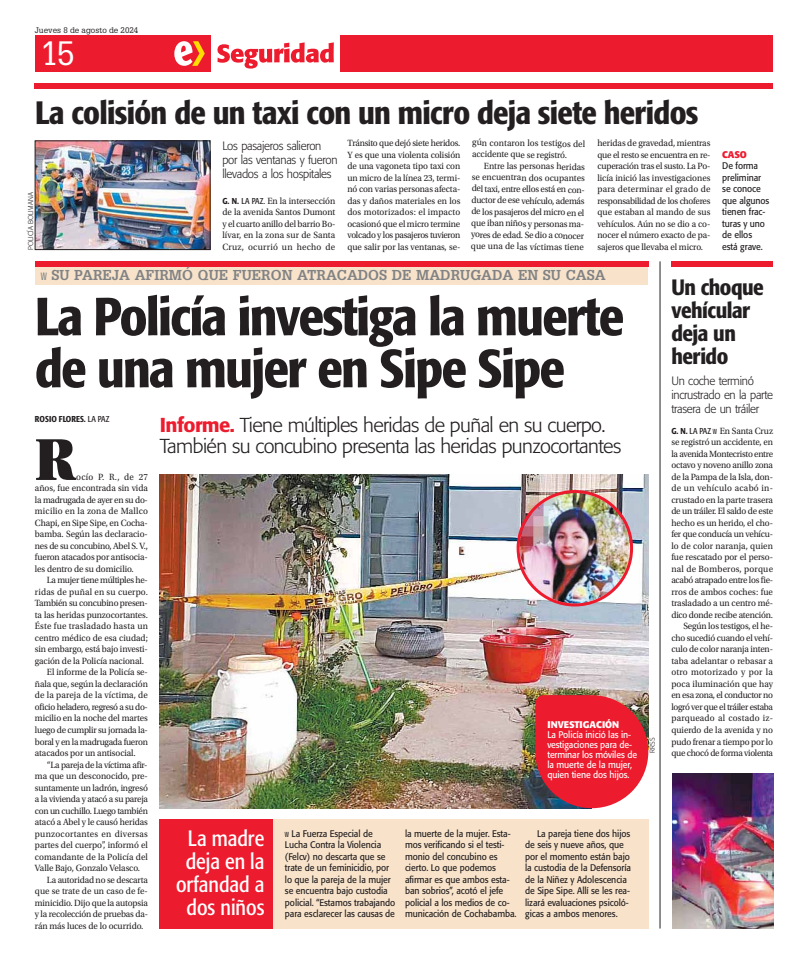
<style>
.page{position:relative;width:808px;height:964px;background:#fff}
.page>*{position:absolute;margin:0;border:0;box-sizing:border-box;transform-origin:0 0}
.t1{font:62.6px "Utopia Std Black Headline";color:#231f20;scale:.95 1}
.t2{font:500 condensed 53px/52px "Formata";letter-spacing:-.03em;color:#231f20;scale:1.05 1}
.t3{font:33px "Glypha LT Std";color:#fff}
.t4{font:500 condensed 32px "Formata";letter-spacing:-.02em;color:#231f20;scale:1.05 1}
.t5{font:condensed 22px/23px "Formata";color:#fff;text-align:center}
.t6{font:500 condensed 22px/23px "Formata";letter-spacing:-.02em;color:#231f20;scale:1.05 1}
.t7{font:300 20px/21px "Formata";letter-spacing:-.03em;color:#231f20}
.t8{font:700 14px "Glypha LT Std";color:#808285}
.t9{font:300 12px/14px "Formata";letter-spacing:-.025em;color:#231f20;scale:.95 1}
.t10{font:700 9.6px "Formata";letter-spacing:-.01em;color:#fff}
.t11{font:700 9.6px "Formata";color:#ed1b2e}
.t12{font:9.5px/11.5px "Utopia Std";letter-spacing:-.01em;color:#231f20;text-align:justify;scale:.95 1}
.t13{font:9.5px/11.5px "Formata";letter-spacing:-.01em;color:#231f20;scale:.92 1}
.t14{font:9.5px/10px "Formata";letter-spacing:-.01em;color:#fff;scale:.92 1}
.t15{font:9.5px "Utopia Std";letter-spacing:-.035em;color:#231f20;scale:.95 1}
.t16{font:9.5px "Utopia Std";letter-spacing:-.03em;color:#231f20;scale:.95 1}
.t17{font:9.5px "Utopia Std";letter-spacing:.02em;color:#231f20;scale:.95 1}
.t18{font:9.5px "Utopia Std";letter-spacing:.01em;color:#231f20;scale:.95 1}
.t19{font:9.5px "Utopia Std";letter-spacing:.025em;color:#231f20;scale:.95 1}
.t20{font:9.5px "Utopia Std";letter-spacing:.015em;color:#231f20;scale:.95 1}
.t21{font:500 condensed 8.5px "Formata";color:#231f20}
.t22{font:8px "Glypha LT Std";color:#231f20}
.t23{font:300 7px "Formata";color:#231f20}
.s1{font-family:"Formata";font-weight:500;font-stretch:condensed;font-size:8.5px}
.s2{font-family:"Formata";font-stretch:condensed;font-size:8.5px}
.s3{font-weight:400}
.s4{font-weight:500;color:#ed1b2e}
</style>
<div class="page">
<div style="left:341px;top:36px;width:432px;height:36px;background:#ed1b2e"></div>
<svg style="left:217px;top:42px;width:117px;height:27px"></svg>
<div style="left:35px;top:35px;width:175px;height:37px;background:#ed1b2e"></div>
<svg style="left:174px;top:41px;width:31px;height:25px"></svg>
<img style="left:160px;top:474px;width:488px;height:334px">
<div style="left:35px;top:261px;width:613px;height:6px;background:#ed1b2e"></div>
<div style="left:35px;top:267px;width:613px;height:17px;background:#f8e3ca"></div>
<div style="left:671px;top:261px;width:102px;height:6px;background:#ed1b2e"></div>
<hr style="left:660px;top:261px;width:1px;height:667px;background:#231f20">
<svg style="left:535px;top:695px;width:113px;height:113px"></svg>
<img style="left:37px;top:143px;width:171px;height:105px">
<div style="left:35px;top:141px;width:175px;height:109px;border:1px solid #231f20"></div>
<div style="left:35px;top:83px;width:738px;height:6px;background:#ed1b2e"></div>
<div style="left:160px;top:819px;width:113px;height:109px;background:#ed1b2e"></div>
<div style="left:273px;top:819px;width:375px;height:109px;background:#f8e3ca"></div>
<img style="left:672px;top:773px;width:101px;height:155px">
<img style="left:517px;top:490px;width:116px;height:116px">
<p class="t22" style="left:35px;top:27px;width:105px">Jueves 8 de agosto de 2024</p>
<h3 class="t3" style="left:41px;top:41px;width:36px">15</h3>
<h3 class="t4" style="left:35px;top:100px;width:633px">La colisión de un taxi con un micro deja siete heridos</h3>
<p class="t23" style="left:28px;top:250px;width:59px;rotate:-90deg">POLICÍA BOLIVIANA</p>
<p class="t9" style="left:222px;top:139px;width:123px">Los pasajeros salieron por las ventanas y fueron llevados a los hospitales</p>
<p class="t12" style="left:222px;top:196px;width:121px"><span class="s1">G. N.</span> <span class="s2">LA PAZ.</span> En la intersección de la avenida Santos Dumont y el cuarto anillo del barrio Bo&shy;lívar, en la zona sur de Santa Cruz, ocurrió un hecho de</p>
<p class="t12" style="left:347px;top:138px;width:120px">Tránsito que dejó siete heridos.<br>Y es que una violenta colisión de una vagoneta tipo taxi con un micro de la línea 23, termi&shy;nó con varias personas afecta&shy;das y daños materiales en los dos motorizados: el impacto ocasionó que el micro termine volcado y los pasajeros tuvieron que salir por las ventanas, se-</p>
<p class="t12" style="left:472px;top:137px;width:120px;rotate:1deg">gún contaron los testigos del accidente que se registró.</p>
<p class="t12" style="left:472px;top:160px;width:122px;text-align:left;text-indent:12px;rotate:1deg">Entre las personas heridas se encuentran dos ocupantes del taxi, entre ellos está en con&shy;ductor de ese vehículo, además de los pasajeros del micro en el que iban niños y personas ma&shy;yores de edad. Se dio a conocer que una de las víctimas tiene</p>
<p class="t12" style="left:597px;top:138px;width:121px">heridas de gravedad, mientras que el resto se encuentra en re&shy;cuperación tras el susto. La Po&shy;licía inició las investigaciones para determinar el grado de responsabilidad de los choferes que estaban al mando de sus vehículos. Aún no se dio a co&shy;nocer el número exacto de pa&shy;sajeros que llevaba el micro.</p>
<p class="t11" style="left:722px;top:150px;width:26px">CASO</p>
<p class="t13" style="left:722px;top:161px;width:53px">De forma preliminar se conoce que algunos tienen frac&shy;turas y uno de ellos</p>
<p class="t13" style="left:722px;top:241px;width:46px">está grave.</p>
<h3 class="t8" style="left:51px;top:270px;width:556px">SU PAREJA AFIRMÓ QUE FUERON ATRACADOS DE MADRUGADA EN SU CASA</h3>
<h2 class="t2" style="left:35px;top:295px;width:563px">La Policía investiga la muerte de una mujer en Sipe Sipe</h2>
<p class="t21" style="left:35px;top:416px;width:76px">ROSIO FLORES. <span class="s3">LA PAZ</span></p>
<h1 class="t1" style="left:35px;top:422px;width:45px">R</h1>
<p class="t12" style="left:35px;top:472px;width:121px;text-indent:41px">ocío P. R., de 27 años, fue encontrada sin vida la madrugada de ayer en su do&shy;micilio en la zona de Mallco Chapi, en Sipe Sipe, en Cocha&shy;bamba. Según las declaracio&shy;nes de su concubino, Abel S. V., fueron atacados por antisocia&shy;les dentro de su domicilio.</p>
<p class="t15" style="left:47px;top:577px;width:108px">La mujer tiene múltiples he-</p>
<p class="t20" style="left:35px;top:588px;width:120px">ridas de puñal en su cuerpo.</p>
<p class="t12" style="left:35px;top:598px;width:120px">También su concubino presen-</p>
<p class="t12" style="left:35px;top:610px;width:120px">ta las heridas punzocortantes.</p>
<p class="t17" style="left:35px;top:623px;width:120px">Éste fue trasladado hasta un</p>
<p class="t12" style="left:35px;top:633px;width:120px">centro médico de esa ciudad;</p>
<p class="t12" style="left:35px;top:644px;width:120px">sin embargo, está bajo investi-</p>
<p class="t12" style="left:35px;top:656px;width:116px">gación de la Policía nacional.</p>
<p class="t12" style="left:47px;top:667px;width:108px">El informe de la Policía se-</p>
<p class="t12" style="left:35px;top:679px;width:120px">ñala que, según la declaración</p>
<p class="t18" style="left:35px;top:692px;width:120px">de la pareja de la víctima, de</p>
<p class="t15" style="left:35px;top:703px;width:120px">oficio heladero, regresó a su do-</p>
<p class="t12" style="left:35px;top:713px;width:120px">micilio en la noche del martes</p>
<p class="t12" style="left:35px;top:725px;width:120px">luego de cumplir su jornada la-</p>
<p class="t16" style="left:35px;top:738px;width:120px">boral y en la madrugada fueron</p>
<p class="t12" style="left:35px;top:748px;width:108px">atacados por un antisocial.</p>
<p class="t16" style="left:47px;top:761px;width:107px">“La pareja de la víctima afir-</p>
<p class="t12" style="left:35px;top:771px;width:120px">ma que un desconocido, pre-</p>
<p class="t12" style="left:35px;top:782px;width:120px">suntamente un ladrón, ingresó</p>
<p class="t12" style="left:35px;top:794px;width:121px">a la vivienda y atacó a su pareja</p>
<p class="t15" style="left:35px;top:807px;width:120px">con un cuchillo. Luego también</p>
<p class="t12" style="left:35px;top:817px;width:120px">atacó a Abel y le causó heridas</p>
<p class="t19" style="left:35px;top:830px;width:120px">punzocortantes en diversas</p>
<p class="t12" style="left:35px;top:840px;width:120px">partes del cuerpo”, informó el</p>
<p class="t12" style="left:35px;top:851px;width:120px">comandante de la Policía del</p>
<p class="t12" style="left:35px;top:863px;width:112px">Valle Bajo, Gonzalo Velasco.</p>
<p class="t12" style="left:47px;top:874px;width:108px">La autoridad no se descarta</p>
<p class="t12" style="left:35px;top:886px;width:120px">que se trate de un caso de fe-</p>
<p class="t12" style="left:35px;top:897px;width:120px">minicidio. Dijo que la autopsia</p>
<p class="t12" style="left:35px;top:909px;width:120px">y la recolección de pruebas da-</p>
<p class="t12" style="left:35px;top:920px;width:116px">rán más luces de lo ocurrido.</p>
<h3 class="t7" style="left:160px;top:416px;width:463px"><span class="s4">Informe.</span> Tiene múltiples heridas de puñal en su cuerpo.<br>También su concubino presenta las heridas punzocortantes</h3>
<p class="t10" style="left:547px;top:721px;width:73px">INVESTIGACIÓN</p>
<p class="t14" style="left:547px;top:731px;width:99px">La Policía inició las in&shy;vestigaciones para de&shy;terminar los móviles de la muerte de la mujer, quien tiene dos hijos.</p>
<h3 class="t5" style="left:176px;top:828px;width:90px">La madre deja en la orfandad a dos niños</h3>
<p class="t13" style="left:285px;top:828px;width:121px;text-indent:7px">La Fuerza Especial de<br>Lucha Contra la Violencia (Felcv) no descarta que se trate de un feminicidio, por lo que la pareja de la mujer se encuentra bajo custodia policial. “Estamos trabajando para esclarecer las causas de</p>
<p class="t13" style="left:405px;top:828px;width:123px">la muerte de la mujer. Esta&shy;mos verificando si el testi&shy;monio del concubino es cierto. Lo que podemos afirmar es que ambos esta&shy;ban sobrios”, acotó el jefe policial a los medios de co&shy;municación de Cochabamba.</p>
<p class="t13" style="left:525px;top:828px;width:117px;text-indent:12px">La pareja tiene dos hijos de seis y nueve años, que por el momento están bajo la custodia de la Defensoría de la Niñez y Adolescencia de Sipe Sipe. Allí se les rea&shy;lizará evaluaciones psicoló&shy;gicas a ambos menores.</p>
<p class="t23" style="left:649px;top:753px;width:17px;rotate:-90deg">RRSS</p>
<h3 class="t6" style="left:671px;top:278px;width:90px">Un choque vehícular deja un herido</h3>
<p class="t9" style="left:671px;top:375px;width:109px">Un coche terminó incrustrado en la parte trasera de un tráiler</p>
<p class="t12" style="left:671px;top:426px;width:109px;text-align:right"><span class="s1">G. N.</span> <span class="s2">LA PAZ</span> En Santa Cruz se registró un accidente, en la avenida Montecristo entre octavo y noveno anillo zona de la Pampa de la Isla, don&shy;de un vehículo acabó in&shy;crustado en la parte trasera de un tráiler. El saldo de este hecho es un herido, el cho&shy;fer que conducía un vehícu&shy;lo de color naranja, quien fue rescatado por el perso&shy;nal de Bomberos, porque acabó atrapado entre los fie&shy;rros de ambos coches: fue trasladado a un centro mé&shy;dico donde recibe atención.<br>Según los testigos, el he&shy;cho sucedió cuando el vehí&shy;culo de color naranja inten&shy;taba adelantar o rebasar a otro motorizado y por la poca iluminación que hay en esa zona, el conductor no logró ver que el tráiler estaba parqueado al costado iz&shy;quierdo de la avenida y no pudo frenar a tiempo por lo que chocó de forma violenta</p>
</div>
